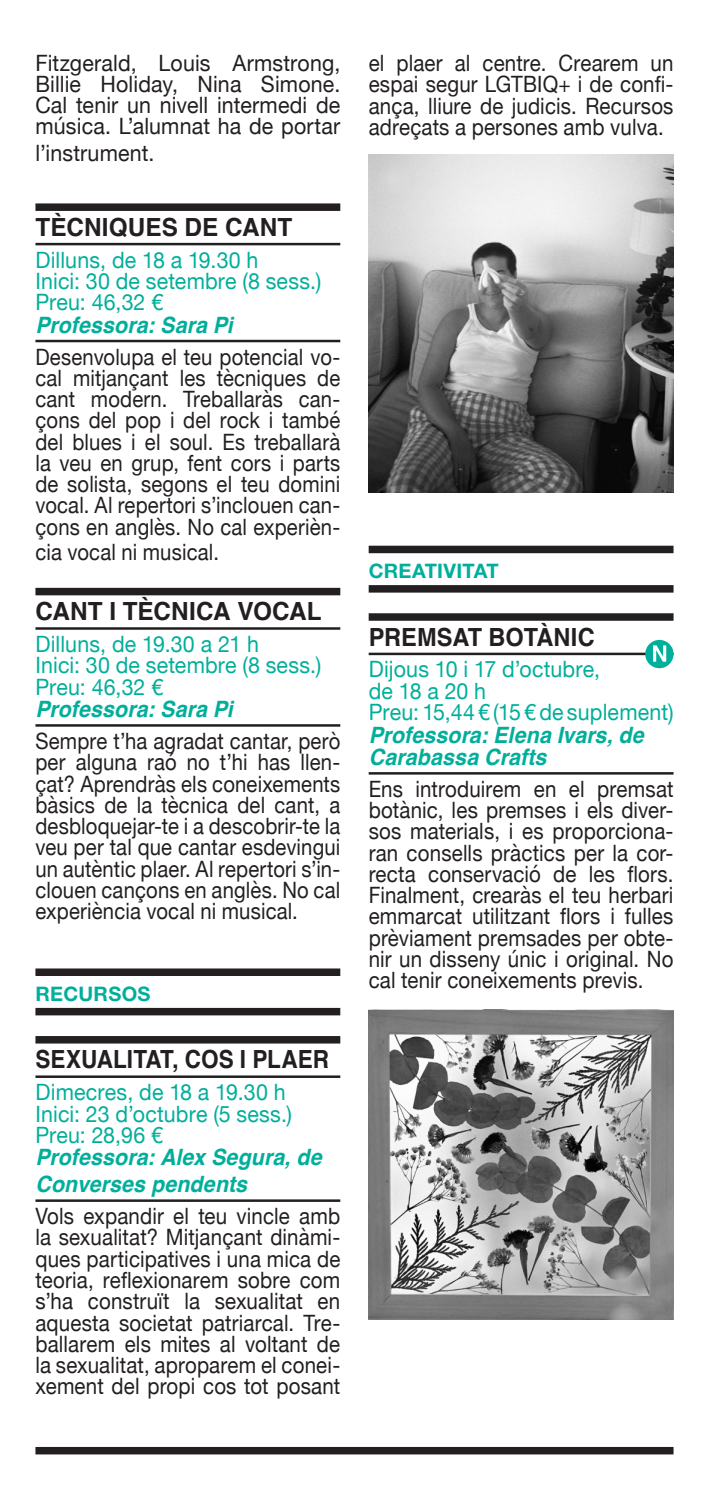
<style>
.page{position:relative;width:709px;height:1489px;background:#fff}
.page>*{position:absolute;margin:0;border:0;box-sizing:border-box;transform-origin:0 0}
.titol{font:700 25px "Helvetica";letter-spacing:.005em;color:#231f20}
.titol-2{font:700 25px "Helvetica";letter-spacing:.005em;color:#231f20;scale:.9 1}
.titol-3{font:700 25px "Helvetica";letter-spacing:.005em;color:#231f20;scale:.94 1}
.text_seguit{font:22.5px/21.2px "Helvetica Neue";letter-spacing:.01em;color:#231f20;text-align:justify;scale:.91 1}
.text_seguit-2{font:22.5px/21.2px "Helvetica Neue";letter-spacing:.01em;color:#231f20;text-align:justify;scale:.9 1}
.dates{font:22.5px "Helvetica Neue";letter-spacing:.005em;color:#00af9b;scale:.95 1}
.text_seguit-3{font:22.5px/21px "Helvetica Neue";letter-spacing:.01em;color:#231f20;text-align:justify;scale:.95 1}
.tallerista_ratlla{font:italic 700 22.5px/27px "Helvetica";letter-spacing:.005em;color:#00af9b;scale:.95 1}
.Recursos{font:700 20px "Helvetica Neue LT Std";letter-spacing:.015em;color:#00af9b}
</style>
<div class="page">
<div style="left:35px;top:1446px;width:638px;height:8px;background:#231f20"></div>
<div style="left:35px;top:203px;width:305px;height:8px;background:#231f20"></div>
<hr style="left:35px;top:243px;width:305px;height:2px;background:#231f20">
<hr style="left:35px;top:340px;width:305px;height:2px;background:#231f20">
<div style="left:35px;top:588px;width:305px;height:7px;background:#231f20"></div>
<hr style="left:35px;top:627px;width:305px;height:2px;background:#231f20">
<hr style="left:35px;top:724px;width:305px;height:2px;background:#231f20">
<div style="left:35px;top:968px;width:305px;height:7px;background:#231f20"></div>
<div style="left:35px;top:1007px;width:305px;height:8px;background:#231f20"></div>
<div style="left:35px;top:1035px;width:305px;height:8px;background:#231f20"></div>
<hr style="left:35px;top:1075px;width:305px;height:2px;background:#231f20">
<hr style="left:35px;top:1199px;width:305px;height:2px;background:#231f20">
<div style="left:369px;top:545px;width:304px;height:8px;background:#231f20"></div>
<div style="left:369px;top:585px;width:304px;height:7px;background:#231f20"></div>
<div style="left:369px;top:613px;width:304px;height:7px;background:#231f20"></div>
<hr style="left:369px;top:652px;width:304px;height:3px;background:#231f20">
<hr style="left:369px;top:772px;width:304px;height:2px;background:#231f20">
<div style="left:645px;top:640px;width:28px;height:28px;background:#00af9b;border-radius:50%"></div>
<svg style="left:653px;top:645px;width:13px;height:16px"></svg>
<img style="left:369px;top:1009px;width:304px;height:310px">
<img style="left:369px;top:154px;width:304px;height:339px">
<p class="text_seguit-3" style="left:35px;top:54px;width:322px">Fitzgerald, Louis Armstrong, Billie Holiday, Nina Simone.<br>Cal tenir un nivell intermedi de música. L’alumnat ha de portar</p>
<p class="text_seguit-3" style="left:35px;top:144px;width:127px">l’instrument.</p>
<p class="titol" style="left:35px;top:212px;width:258px">TÈCNIQUES DE CANT</p>
<p class="dates" style="left:35px;top:243px;width:236px">Dilluns, de 18 a 19.30 h</p>
<p class="dates" style="left:35px;top:265px;width:302px">Inici: 30 de setembre (8 sess.)</p>
<p class="dates" style="left:35px;top:286px;width:136px">Preu: 46,32 €</p>
<p class="tallerista_ratlla" style="left:35px;top:314px;width:209px">Professora: Sara Pi</p>
<p class="text_seguit-2" style="left:35px;top:347px;width:340px">Desenvolupa el teu potencial vo&shy;cal mitjançant les tècniques de cant modern. Treballaràs can&shy;çons del pop i del rock i també del blues i el soul. Es treballarà la veu en grup, fent cors i parts de solista, segons el teu domini vocal. Al repertori s’inclouen can&shy;çons en anglès. No cal experièn-</p>
<p class="text_seguit-2" style="left:35px;top:542px;width:205px">cia vocal ni musical.</p>
<p class="titol" style="left:35px;top:596px;width:288px">CANT I TÈCNICA VOCAL</p>
<p class="dates" style="left:35px;top:627px;width:237px">Dilluns, de 19.30 a 21 h</p>
<p class="dates" style="left:35px;top:649px;width:302px">Inici: 30 de setembre (8 sess.)</p>
<p class="dates" style="left:35px;top:670px;width:136px">Preu: 46,32 €</p>
<p class="tallerista_ratlla" style="left:35px;top:698px;width:209px">Professora: Sara Pi</p>
<p class="text_seguit-2" style="left:35px;top:731px;width:340px">Sempre t’ha agradat cantar, però per alguna raó no t’hi has llen&shy;çat? Aprendràs els coneixements bàsics de la tècnica del cant, a desbloquejar-te i a descobrir-te la veu per tal que cantar esdevingui un autèntic plaer. Al repertori s’in&shy;clouen cançons en anglès. No cal experiència vocal ni musical.</p>
<p class="Recursos" style="left:35px;top:981px;width:117px">RECURSOS</p>
<p class="titol-2" style="left:35px;top:1044px;width:328px">SEXUALITAT, COS I PLAER</p>
<p class="dates" style="left:35px;top:1075px;width:265px">Dimecres, de 18 a 19.30 h</p>
<p class="dates" style="left:35px;top:1097px;width:271px">Inici: 23 d’octubre (5 sess.)</p>
<p class="dates" style="left:35px;top:1118px;width:136px">Preu: 28,96 €</p>
<p class="tallerista_ratlla" style="left:35px;top:1146px;width:303px">Professora: Alex Segura, de<br>Converses pendents</p>
<p class="text_seguit" style="left:35px;top:1206px;width:336px">Vols expandir el teu vincle amb la sexualitat? Mitjançant dinàmi&shy;ques participatives i una mica de teoria, reflexionarem sobre com s’ha construït la sexualitat en aquesta societat patriarcal. Tre&shy;ballarem els mites al voltant de la sexualitat, aproparem el conei&shy;xement del propi cos tot posant</p>
<p class="text_seguit" style="left:369px;top:54px;width:336px">el plaer al centre. Crearem un espai segur LGTBIQ+ i de confi&shy;ança, lliure de judicis. Recursos adreçats a persones amb vulva.</p>
<p class="Recursos" style="left:369px;top:558px;width:131px">CREATIVITAT</p>
<p class="titol-3" style="left:369px;top:621px;width:242px">PREMSAT BOTÀNIC</p>
<p class="dates" style="left:369px;top:653px;width:245px">Dijous 10 i 17 d’octubre,</p>
<p class="dates" style="left:369px;top:674px;width:125px">de 18 a 20 h</p>
<p class="dates" style="left:369px;top:695px;width:322px">Preu: 15,44 € (15 € de suplement)</p>
<p class="tallerista_ratlla" style="left:369px;top:725px;width:291px;line-height:22.5px">Professora: Elena Ivars, de<br>Carabassa Crafts</p>
<p class="text_seguit" style="left:369px;top:779px;width:336px">Ens introduirem en el premsat botànic, les premses i els diver&shy;sos materials, i es proporciona&shy;ran consells pràctics per la cor&shy;recta conservació de les flors.<br>Finalment, crearàs el teu herbari emmarcat utilitzant flors i fulles prèviament premsades per obte&shy;nir un disseny únic i original. No cal tenir coneixements previs.</p>
</div>
